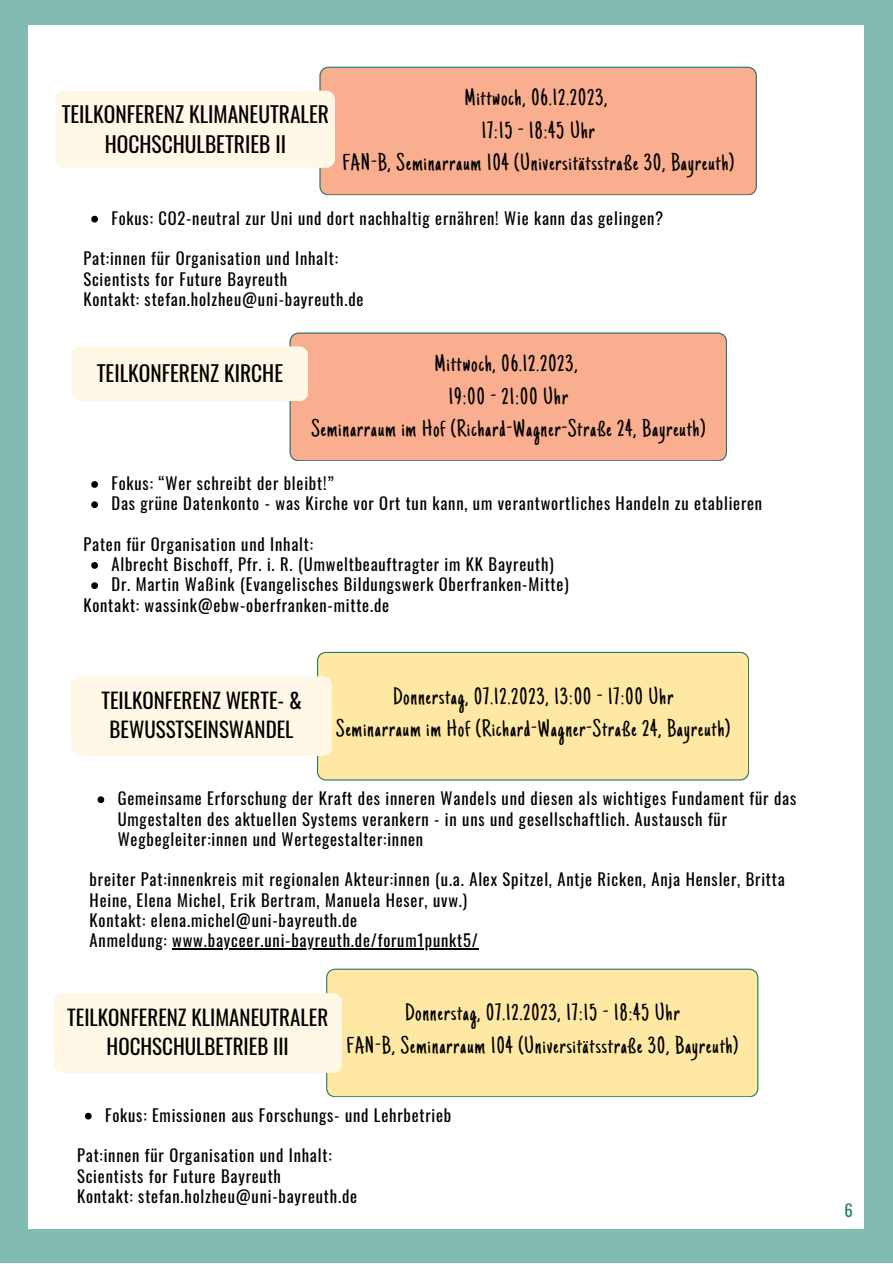
<style>
.page{position:relative;width:893px;height:1264px;background:#fff}
.page>*{position:absolute;margin:0;border:0;box-sizing:border-box;transform-origin:0 0}
.t1{font:24px "Just Another Hand";letter-spacing:.05em;color:#000}
.t2{font:21.45px/29.2px "Oswald";color:#000;text-align:center}
.t3{font:21px/29.2px "Oswald";color:#000;text-align:center}
.t4{font:16.5px/20.2px "Oswald";letter-spacing:.05em;color:#000}
.t5{font:16.5px "Oswald";color:#1f7b6b}
</style>
<div class="page">
<div style="left:0;top:0;width:892px;height:1262px;background:#81bbb1"></div>
<div style="left:29px;top:25px;width:835px;height:1203px;background:#fff"></div>
<div style="left:317px;top:652px;width:431px;height:128px;background:#ffe8a3"></div>
<div style="left:71px;top:676px;width:261px;height:79px;background:#fff8e6"></div>
<svg style="left:97px;top:796px;width:7px;height:7px"></svg>
<hr style="left:172px;top:948px;width:306px;height:1px;background:#000">
<div style="left:289px;top:332px;width:438px;height:129px;background:#f9ae8f"></div>
<svg style="left:91px;top:481px;width:7px;height:7px"></svg>
<svg style="left:91px;top:501px;width:7px;height:7px"></svg>
<svg style="left:91px;top:562px;width:7px;height:7px"></svg>
<svg style="left:91px;top:582px;width:7px;height:7px"></svg>
<div style="left:72px;top:346px;width:236px;height:55px;background:#fff8e6;border-radius:9px"></div>
<div style="left:319px;top:67px;width:437px;height:128px;background:#f9ae8f"></div>
<svg style="left:91px;top:216px;width:7px;height:6px"></svg>
<div style="left:56px;top:91px;width:279px;height:77px;background:#fff8e6;border-radius:9px"></div>
<div style="left:326px;top:968px;width:432px;height:128px;background:#ffe8a3"></div>
<div style="left:53px;top:993px;width:289px;height:79px;background:#fff8e6"></div>
<svg style="left:85px;top:1112px;width:7px;height:7px"></svg>
<p class="t1" style="left:464px;top:88px;width:144px">Mittwoch, 06.12.2023,</p>
<p class="t1" style="left:481px;top:121px;width:114px">17:15 - 18:45 Uhr</p>
<p class="t1" style="left:342px;top:153px;width:393px">FAN-B, Seminarraum 104 (Universitätsstraße 30, Bayreuth)</p>
<p class="t4" style="left:111px;top:207px;width:553px">Fokus: CO2-neutral zur Uni und dort nachhaltig ernähren! Wie kann das gelingen?</p>
<p class="t4" style="left:83px;top:248px;width:256px">Pat:innen für Organisation und Inhalt:</p>
<p class="t4" style="left:83px;top:268px;width:205px">Scientists for Future Bayreuth</p>
<p class="t4" style="left:83px;top:288px;width:281px">Kontakt: stefan.holzheu@uni-bayreuth.de</p>
<p class="t2" style="left:62px;top:99px;width:269px">TEILKONFERENZ KLIMANEUTRALER<br>HOCHSCHULBETRIEB II</p>
<p class="t1" style="left:434px;top:354px;width:144px">Mittwoch, 06.12.2023,</p>
<p class="t1" style="left:449px;top:387px;width:120px">19:00 - 21:00 Uhr</p>
<p class="t1" style="left:311px;top:419px;width:395px">Seminarraum im Hof (Richard-Wagner-Straße 24, Bayreuth)</p>
<p class="t4" style="left:111px;top:472px;width:224px">Fokus: “Wer schreibt der bleibt!”</p>
<p class="t4" style="left:111px;top:492px;width:652px">Das grüne Datenkonto - was Kirche vor Ort tun kann, um verantwortliches Handeln zu etablieren</p>
<p class="t2" style="left:97px;top:358px;width:188px">TEILKONFERENZ KIRCHE</p>
<p class="t4" style="left:83px;top:533px;width:231px">Paten für Organisation und Inhalt:</p>
<p class="t4" style="left:111px;top:553px;width:443px">Albrecht Bischoff, Pfr. i. R. (Umweltbeauftragter im KK Bayreuth)</p>
<p class="t4" style="left:111px;top:573px;width:458px">Dr. Martin Waßink (Evangelisches Bildungswerk Oberfranken-Mitte)</p>
<p class="t4" style="left:83px;top:594px;width:307px">Kontakt: wassink@ebw-oberfranken-mitte.de</p>
<p class="t3" style="left:101px;top:685px;width:202px">TEILKONFERENZ WERTE- &amp;<br>BEWUSSTSEINSWANDEL</p>
<p class="t1" style="left:393px;top:686px;width:281px">Donnerstag, 07.12.2023, 13:00 - 17:00 Uhr</p>
<p class="t1" style="left:336px;top:719px;width:395px">Seminarraum im Hof (Richard-Wagner-Straße 24, Bayreuth)</p>
<p class="t4" style="left:118px;top:787px;width:680px">Gemeinsame Erforschung der Kraft des inneren Wandels und diesen als wichtiges Fundament für das<br>Umgestalten des aktuellen Systems verankern - in uns und gesellschaftlich. Austausch für<br>Wegbegleiter:innen und Wertegestalter:innen</p>
<p class="t4" style="left:90px;top:868px;width:696px">breiter Pat:innenkreis mit regionalen Akteur:innen (u.a. Alex Spitzel, Antje Ricken, Anja Hensler, Britta<br>Heine, Elena Michel, Erik Bertram, Manuela Heser, uvw.)</p>
<p class="t4" style="left:90px;top:909px;width:269px">Kontakt: elena.michel@uni-bayreuth.de</p>
<p class="t4" style="left:90px;top:929px;width:390px">Anmeldung: www.bayceer.uni-bayreuth.de/forum1punkt5/</p>
<p class="t3" style="left:67px;top:1001px;width:262px">TEILKONFERENZ KLIMANEUTRALER<br>HOCHSCHULBETRIEB III</p>
<p class="t1" style="left:405px;top:1003px;width:276px">Donnerstag, 07.12.2023, 17:15 - 18:45 Uhr</p>
<p class="t1" style="left:346px;top:1036px;width:393px">FAN-B, Seminarraum 104 (Universitätsstraße 30, Bayreuth)</p>
<p class="t4" style="left:105px;top:1104px;width:347px">Fokus: Emissionen aus Forschungs- und Lehrbetrieb</p>
<p class="t4" style="left:77px;top:1144px;width:256px">Pat:innen für Organisation und Inhalt:</p>
<p class="t4" style="left:77px;top:1164px;width:205px">Scientists for Future Bayreuth</p>
<p class="t4" style="left:77px;top:1185px;width:281px">Kontakt: stefan.holzheu@uni-bayreuth.de</p>
<p class="t5" style="left:844px;top:1196px;width:10px">6</p>
</div>
